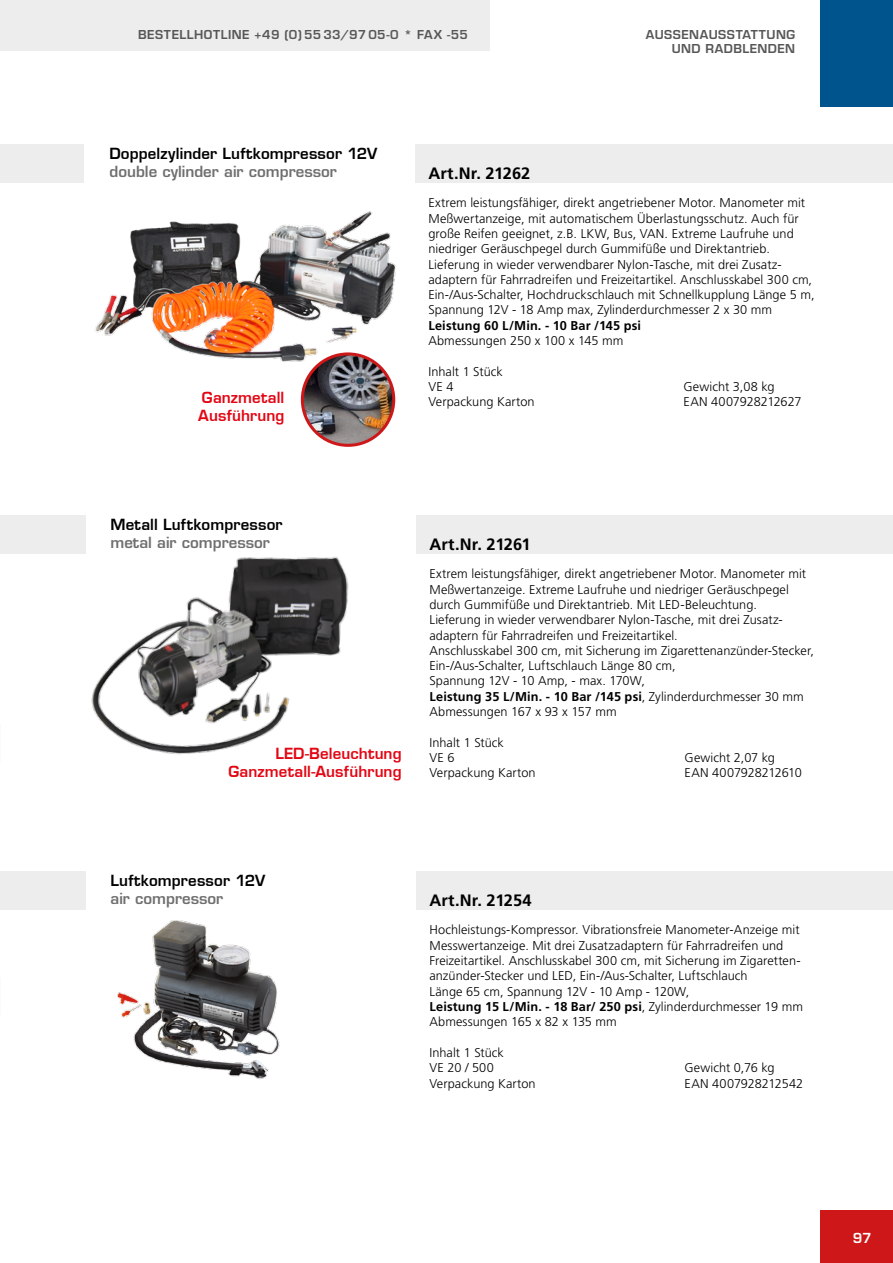
<style>
.page{position:relative;width:893px;height:1263px;background:#fff}
.page>*{position:absolute;margin:0;border:0;box-sizing:border-box;transform-origin:0 0}
.t1{font:700 16.5px "Frutiger LT Std";color:#000}
.t2{font:600 15px "Eurostile LT";letter-spacing:.01em;color:#000}
.t3{font:600 15px "Eurostile LT Std";color:#706f6f}
.t4{font:600 15px/18px "Eurostile LT";letter-spacing:.005em;color:#e30613}
.t5{font:600 13.5px "Eurostile LT Std";color:#fff}
.t6{font:300 12.75px/15.3px "Frutiger LT Std";letter-spacing:.005em;color:#000}
.t7{font:700 12.75px "Frutiger LT Std";letter-spacing:.01em;color:#000}
.t8{font:300 12.75px "Frutiger LT Std";letter-spacing:-.015em;color:#000}
.t9{font:600 12px/14.4px "Eurostile LT Std";letter-spacing:.04em;color:#575756;text-align:right}
.s1{font-weight:700}
</style>
<div class="page">
<div style="left:821px;top:0;width:72px;height:106px;background:#00548e"></div>
<div style="left:821px;top:1210px;width:72px;height:53px;background:#cd1719"></div>
<div style="left:0;top:0;width:489px;height:51px;background:#ededed"></div>
<div style="left:0;top:145px;width:84px;height:38px;background:#ededed"></div>
<div style="left:416px;top:145px;width:477px;height:38px;background:#ededed"></div>
<img style="left:94px;top:211px;width:302px;height:156px">
<img style="left:302px;top:354px;width:92px;height:91px;border-radius:46px">
<div style="left:301px;top:352px;width:94px;height:95px;border:3px solid #cd1719;border-radius:50%"></div>
<img style="left:85px;top:547px;width:264px;height:208px">
<div style="left:0;top:516px;width:85px;height:38px;background:#ededed"></div>
<div style="left:417px;top:516px;width:476px;height:38px;background:#ededed"></div>
<img style="left:117px;top:920px;width:163px;height:159px">
<div style="left:0;top:872px;width:85px;height:38px;background:#ededed"></div>
<div style="left:417px;top:872px;width:476px;height:38px;background:#ededed"></div>
<p class="t9" style="left:138px;top:27px;width:331px">BESTELLHOTLINE +49 (0) 55 33/97 05-0 * FAX -55</p>
<p class="t2" style="left:109px;top:144px;width:269px">Doppelzylinder Luftkompressor 12V</p>
<p class="t3" style="left:109px;top:162px;width:229px">double cylinder air compressor</p>
<p class="t1" style="left:428px;top:163px;width:103px">Art.Nr. 21262</p>
<p class="t9" style="left:646px;top:27px;width:151px">AUSSENAUSSTATTUNG<br>UND RADBLENDEN</p>
<p class="t4" style="left:198px;top:388px;width:88px">Ganzmetall<br>Ausführung</p>
<p class="t6" style="left:428px;top:195px;width:388px">Extrem leistungsfähiger, direkt angetriebener Motor. Manometer mit Meßwertanzeige, mit automatischem Überlastungsschutz. Auch für große Reifen geeignet, z.B. LKW, Bus, VAN. Extreme Laufruhe und niedriger Geräuschpegel durch Gummifüße und Direktantrieb.<br>Lieferung in wieder verwendbarer Nylon-Tasche, mit drei Zusatz&shy;adaptern für Fahrradreifen und Freizeitartikel. Anschlusskabel 300 cm, Ein-/Aus-Schalter, Hochdruckschlauch mit Schnellkupplung Länge 5 m, Spannung 12V - 18 Amp max, Zylinderdurchmesser 2 x 30 mm</p>
<p class="t7" style="left:428px;top:318px;width:214px">Leistung 60 L/Min. - 10 Bar /145 psi</p>
<p class="t6" style="left:428px;top:333px;width:197px">Abmessungen 250 x 100 x 145 mm</p>
<p class="t6" style="left:428px;top:364px;width:76px">Inhalt 1 Stück<br>VE 4</p>
<p class="t6" style="left:684px;top:379px;width:93px">Gewicht 3,08 kg</p>
<p class="t6" style="left:428px;top:394px;width:108px">Verpackung Karton</p>
<p class="t6" style="left:684px;top:394px;width:119px">EAN 4007928212627</p>
<p class="t2" style="left:111px;top:515px;width:174px">Metall Luftkompressor</p>
<p class="t3" style="left:111px;top:533px;width:161px">metal air compressor</p>
<p class="t4" style="left:229px;top:744px;width:175px;text-align:right">LED-Beleuchtung<br>Ganzmetall-Ausführung</p>
<p class="t1" style="left:429px;top:534px;width:103px">Art.Nr. 21261</p>
<p class="t6" style="left:429px;top:566px;width:386px">Extrem leistungsfähiger, direkt angetriebener Motor. Manometer mit Meßwertanzeige. Extreme Laufruhe und niedriger Geräuschpegel durch Gummifüße und Direktantrieb. Mit LED-Beleuchtung.<br>Lieferung in wieder verwendbarer Nylon-Tasche, mit drei Zusatz&shy;adaptern für Fahrradreifen und Freizeitartikel.<br>Anschlusskabel 300 cm, mit Sicherung im Zigarettenanzünder-Stecker, Ein-/Aus-Schalter, Luftschlauch Länge 80 cm,<br>Spannung 12V - 10 Amp, - max. 170W,<br><span class="s1">Leistung 35 L/Min. - 10 Bar /145 psi</span>, Zylinderdurchmesser 30 mm Abmessungen 167 x 93 x 157 mm</p>
<p class="t6" style="left:429px;top:735px;width:76px">Inhalt 1 Stück<br>VE 6</p>
<p class="t6" style="left:685px;top:750px;width:92px">Gewicht 2,07 kg</p>
<p class="t6" style="left:429px;top:765px;width:108px">Verpackung Karton</p>
<p class="t8" style="left:685px;top:766px;width:119px">EAN 4007928212610</p>
<p class="t2" style="left:111px;top:871px;width:156px">Luftkompressor 12V</p>
<p class="t3" style="left:111px;top:889px;width:114px">air compressor</p>
<p class="t1" style="left:429px;top:890px;width:104px">Art.Nr. 21254</p>
<p class="t6" style="left:429px;top:923px;width:375px">Hochleistungs-Kompressor. Vibrationsfreie Manometer-Anzeige mit Messwertanzeige. Mit drei Zusatzadaptern für Fahrradreifen und Freizeitartikel. Anschlusskabel 300 cm, mit Sicherung im Zigaretten&shy;anzünder-Stecker und LED, Ein-/Aus-Schalter, Luftschlauch<br>Länge 65 cm, Spannung 12V - 10 Amp - 120W,<br><span class="s1">Leistung 15 L/Min. - 18 Bar/ 250 psi</span>, Zylinderdurchmesser 19 mm Abmessungen 165 x 82 x 135 mm</p>
<p class="t6" style="left:429px;top:1045px;width:76px">Inhalt 1 Stück<br>VE 20 / 500</p>
<p class="t6" style="left:685px;top:1060px;width:92px">Gewicht 0,76 kg</p>
<p class="t6" style="left:429px;top:1076px;width:108px">Verpackung Karton</p>
<p class="t6" style="left:685px;top:1076px;width:120px">EAN 4007928212542</p>
<p class="t5" style="left:853px;top:1230px;width:21px">97</p>
</div>
